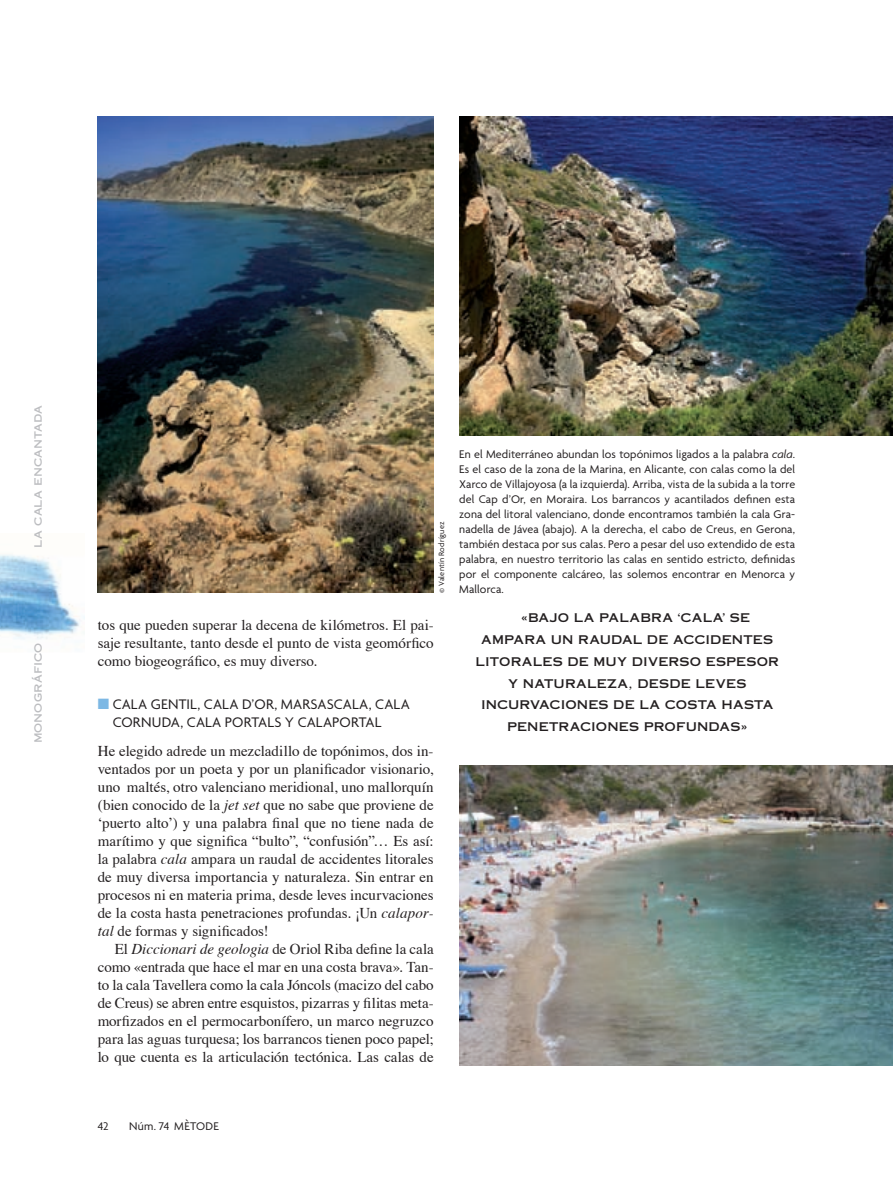
<style>
.page{position:relative;width:893px;height:1191px;background:#fff}
.page>*{position:absolute;margin:0;border:0;box-sizing:border-box;transform-origin:0 0}
.t1{font:15px/18px "Times";color:#231f20;text-align:justify}
.t2{font:15px/18px "Agenda";color:#231f20}
.t3{font:12px/15px "Agenda";letter-spacing:.01em;color:#231f20;text-align:justify}
.t4{font:12px "Copperplate Thirty One AB";letter-spacing:.01em;color:#231f20}
.t5{font:12px "Copperplate Thirty One AB";letter-spacing:.005em;color:#bcbdc0}
.t6{font:8.25px "Agenda";letter-spacing:.02em;color:#231f20}
.s1{color:#7db8e4}
.s2{font-style:italic}
</style>
<div class="page">
<img style="left:0;top:554px;width:84px;height:85px">
<img style="left:459px;top:765px;width:434px;height:300px">
<img style="left:98px;top:117px;width:336px;height:476px">
<img style="left:459px;top:117px;width:434px;height:319px">
<p class="t5" style="left:31px;top:548px;width:144px;rotate:-90deg">la cala encantada</p>
<p class="t5" style="left:31px;top:743px;width:102px;rotate:-90deg">monográfico</p>
<p class="t6" style="left:438px;top:593px;width:73px;rotate:-90deg">© Valentín Rodríguez</p>
<p class="t1" style="left:98px;top:617px;width:337px">tos que pueden superar la decena de kilómetros. El pai&shy;saje resultante, tanto desde el punto de vista geomórfico como biogeográfico, es muy diverso.</p>
<p class="t2" style="left:113px;top:697px;width:299px;text-indent:-15px"><span class="s1">■</span> CALA GENTIL, CALA D’OR, MARSASCALA, CALA<br>CORNUDA, CALA PORTALS Y CALAPORTAL</p>
<p class="t1" style="left:98px;top:743px;width:337px">He elegido adrede un mezcladillo de topónimos, dos in&shy;ventados por un poeta y por un planificador visionario, uno maltés, otro valenciano meridional, uno mallorquín (bien conocido de la <span class="s2">jet set</span> que no sabe que proviene de ‘puerto alto’) y una palabra final que no tiene nada de marítimo y que significa “bulto”, “confusión”… Es así: la palabra <span class="s2">cala</span> ampara un raudal de accidentes litorales de muy diversa importancia y naturaleza. Sin entrar en procesos ni en materia prima, desde leves incurvaciones de la costa hasta penetraciones profundas. ¡Un <span class="s2">calapor&shy;tal</span> de formas y significados!</p>
<p class="t1" style="left:98px;top:941px;width:337px;text-indent:17px">El <span class="s2">Diccionari de geologia</span> de Oriol Riba define la cala como «entrada que hace el mar en una costa brava». Tan&shy;to la cala Tavellera como la cala Jóncols (macizo del cabo de Creus) se abren entre esquistos, pizarras y filitas meta&shy;morfizados en el permocarbonífero, un marco negruzco para las aguas turquesa; los barrancos tienen poco papel; lo que cuenta es la articulación tectónica. Las calas de</p>
<p class="t3" style="left:459px;top:447px;width:337px">En el Mediterráneo abundan los topónimos ligados a la palabra <span class="s2">cala</span>.<br>Es el caso de la zona de la Marina, en Alicante, con calas como la del Xarco de Villajoyosa (a la izquierda). Arriba, vista de la subida a la torre del Cap d’Or, en Moraira. Los barrancos y acantilados definen esta zona del litoral valenciano, donde encontramos también la cala Gra&shy;nadella de Jávea (abajo). A la derecha, el cabo de Creus, en Gerona, también destaca por sus calas. Pero a pesar del uso extendido de esta palabra, en nuestro territorio las calas en sentido estricto, definidas por el componente calcáreo, las solemos encontrar en Menorca y</p>
<p class="t3" style="left:459px;top:582px;width:46px">Mallorca.</p>
<p class="t4" style="left:521px;top:611px;width:230px">«BAJO LA PALABRA ‘CALA’ SE</p>
<p class="t4" style="left:481px;top:633px;width:294px">AMPARA UN RAUDAL DE ACCIDENTES</p>
<p class="t4" style="left:475px;top:655px;width:305px">LITORALES DE MUY DIVERSO ESPESOR</p>
<p class="t4" style="left:508px;top:676px;width:240px">Y NATURALEZA, DESDE LEVES</p>
<p class="t4" style="left:481px;top:698px;width:294px">INCURVACIONES DE LA COSTA HASTA</p>
<p class="t4" style="left:507px;top:720px;width:242px">PENETRACIONES PROFUNDAS»</p>
<p class="t3" style="left:98px;top:1119px;width:12px">42</p>
<p class="t3" style="left:129px;top:1119px;width:91px">Núm. 74 MÈTODE</p>
</div>
